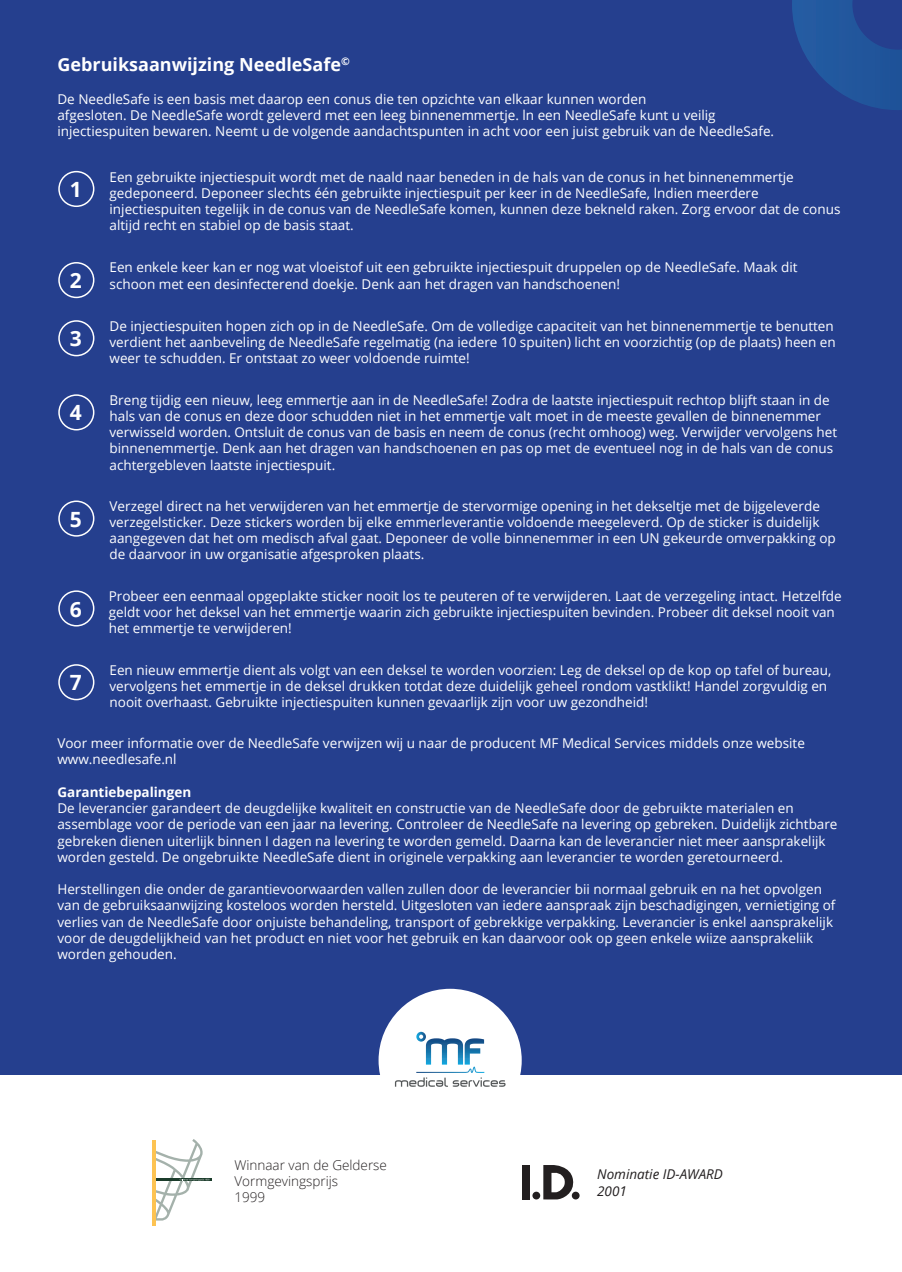
<style>
.page{position:relative;width:902px;height:1272px;background:#fff}
.page>*{position:absolute;margin:0;border:0;box-sizing:border-box;transform-origin:0 0}
.t1{font:700 21px "Open Sans";color:#fff}
.t2{font:700 18px "Open Sans";color:#fff}
.t3{font:13.5px/16.2px "Open Sans";color:#fff}
.t4{font:300 13.5px "Open Sans";color:#231f20}
.t5{font:italic 13.5px "Open Sans";color:#231f20}
.t6{font:700 13.5px "Open Sans";color:#fff}
</style>
<div class="page">
<div style="left:0;top:0;width:901px;height:1074px;background:#253f8e"></div>
<div style="left:378px;top:988px;width:143px;height:143px;background:#fff;border-radius:50%"></div>
<svg style="left:395px;top:1031px;width:110px;height:55px"></svg>
<svg style="left:792px;top:0;width:109px;height:110px"></svg>
<div style="left:58px;top:171px;width:36px;height:36px;border:2px solid #fff;border-radius:50%"></div>
<div style="left:58px;top:262px;width:36px;height:36px;border:2px solid #fff;border-radius:50%"></div>
<div style="left:58px;top:320px;width:36px;height:36px;border:2px solid #fff;border-radius:50%"></div>
<div style="left:58px;top:394px;width:36px;height:36px;border:2px solid #fff;border-radius:50%"></div>
<div style="left:58px;top:500px;width:36px;height:36px;border:2px solid #fff;border-radius:50%"></div>
<div style="left:58px;top:590px;width:36px;height:36px;border:2px solid #fff;border-radius:50%"></div>
<div style="left:58px;top:664px;width:36px;height:36px;border:2px solid #fff;border-radius:50%"></div>
<hr style="left:155px;top:1178px;width:56px;height:2px;background:#1b3c2b">
<hr style="left:152px;top:1139px;width:3px;height:86px;background:#fdc352">
<svg style="left:152px;top:1139px;width:57px;height:83px"></svg>
<div style="left:522px;top:1164px;width:8px;height:35px;background:#231f20"></div>
<div style="left:532px;top:1191px;width:8px;height:8px;background:#231f20;border-radius:50%"></div>
<svg style="left:543px;top:1165px;width:31px;height:34px"></svg>
<div style="left:571px;top:1191px;width:8px;height:8px;background:#231f20;border-radius:50%"></div>
<p class="t2" style="left:57px;top:52px;width:294px">Gebruiksaanwijzing NeedleSafe<sup>©</sup></p>
<p class="t3" style="left:57px;top:90px;width:590px">De NeedleSafe is een basis met daarop een conus die ten opzichte van elkaar kunnen worden</p>
<p class="t3" style="left:57px;top:106px;width:659px">afgesloten. De NeedleSafe wordt geleverd met een leeg binnenemmertje. ln een NeedleSafe kunt u veilig</p>
<p class="t3" style="left:57px;top:123px;width:718px">injectiespuiten bewaren. Neemt u de volgende aandachtspunten in acht voor een juist gebruik van de NeedleSafe.</p>
<p class="t1" style="left:70px;top:174px;width:13px">1</p>
<p class="t3" style="left:109px;top:168px;width:732px">Een gebruikte injectiespuit wordt met de naald naar beneden in de hals van de conus in het binnenemmertje gedeponeerd. Deponeer slechts één gebruikte injectiespuit per keer in de NeedleSafe, lndien meerdere injectiespuiten tegelijk in de conus van de NeedleSafe komen, kunnen deze bekneld raken. Zorg ervoor dat de conus altijd recht en stabiel op de basis staat.</p>
<p class="t3" style="left:109px;top:259px;width:689px">Een enkele keer kan er nog wat vloeistof uit een gebruikte injectiespuit druppelen op de NeedleSafe. Maak dit schoon met een desinfecterend doekje. Denk aan het dragen van handschoenen!</p>
<p class="t3" style="left:109px;top:317px;width:727px">De injectiespuiten hopen zich op in de NeedleSafe. Om de volledige capaciteit van het binnenemmertje te benutten verdient het aanbeveling de NeedleSafe regelmatig (na iedere 10 spuiten) licht en voorzichtig (op de plaats) heen en weer te schudden. Er ontstaat zo weer voldoende ruimte!</p>
<p class="t3" style="left:109px;top:391px;width:729px">Breng tijdig een nieuw, leeg emmertje aan in de NeedleSafe! Zodra de laatste injectiespuit rechtop blijft staan in de hals van de conus en deze door schudden niet in het emmertje valt moet in de meeste gevallen de binnenemmer verwisseld worden. Ontsluit de conus van de basis en neem de conus (recht omhoog) weg. Verwijder vervolgens het binnenemmertje. Denk aan het dragen van handschoenen en pas op met de eventueel nog in de hals van de conus achtergebleven laatste injectiespuit.</p>
<p class="t3" style="left:109px;top:497px;width:727px">Verzegel direct na het verwijderen van het emmertje de stervormige opening in het dekseltje met de bijgeleverde verzegelsticker. Deze stickers worden bij elke emmerleverantie voldoende meegeleverd. Op de sticker is duidelijk aangegeven dat het om medisch afval gaat. Deponeer de volle binnenemmer in een UN gekeurde omverpakking op de daarvoor in uw organisatie afgesproken plaats.</p>
<p class="t3" style="left:109px;top:587px;width:734px">Probeer een eenmaal opgeplakte sticker nooit los te peuteren of te verwijderen. Laat de verzegeling intact. Hetzelfde geldt voor het deksel van het emmertje waarin zich gebruikte injectiespuiten bevinden. Probeer dit deksel nooit van het emmertje te verwijderen!</p>
<p class="t3" style="left:109px;top:661px;width:723px">Een nieuw emmertje dient als volgt van een deksel te worden voorzien: Leg de deksel op de kop op tafel of bureau, vervolgens het emmertje in de deksel drukken totdat deze duidelijk geheel rondom vastklikt! Handel zorgvuldig en nooit overhaast. Gebruikte injectiespuiten kunnen gevaarlijk zijn voor uw gezondheid!</p>
<p class="t1" style="left:70px;top:266px;width:13px">2</p>
<p class="t1" style="left:70px;top:324px;width:13px">3</p>
<p class="t1" style="left:70px;top:398px;width:13px">4</p>
<p class="t1" style="left:70px;top:504px;width:13px">5</p>
<p class="t1" style="left:70px;top:594px;width:13px">6</p>
<p class="t1" style="left:70px;top:667px;width:13px">7</p>
<p class="t3" style="left:57px;top:735px;width:749px">Voor meer informatie over de NeedleSafe verwijzen wij u naar de producent MF Medical Services middels onze website www.needlesafe.nl</p>
<p class="t6" style="left:57px;top:782px;width:135px">Garantiebepalingen</p>
<p class="t3" style="left:57px;top:799px;width:737px">De leverancier garandeert de deugdelijke kwaliteit en constructie van de NeedleSafe door de gebruikte materialen en</p>
<p class="t3" style="left:57px;top:816px;width:781px">assemblage voor de periode van een jaar na levering. Controleer de NeedleSafe na levering op gebreken. Duidelijk zichtbare gebreken dienen uiterlijk binnen I dagen na levering te worden gemeld. Daarna kan de leverancier niet meer aansprakelijk worden gesteld. De ongebruikte NeedleSafe dient in originele verpakking aan leverancier te worden geretourneerd.</p>
<p class="t3" style="left:57px;top:880px;width:779px">Herstellingen die onder de garantievoorwaarden vallen zullen door de leverancier bii normaal gebruik en na het opvolgen van de gebruiksaanwijzing kosteloos worden hersteld. Uitgesloten van iedere aanspraak zijn beschadigingen, vernietiging of verlies van de NeedleSafe door onjuiste behandeling, transport of gebrekkige verpakking. Leverancier is enkel aansprakelijk voor de deugdelijkheid van het product en niet voor het gebruik en kan daarvoor ook op geen enkele wiize aansprakeliik worden gehouden.</p>
<p class="t4" style="left:234px;top:1155px;width:154px">Winnaar van de Gelderse</p>
<p class="t4" style="left:234px;top:1171px;width:105px">Vormgevingsprijs</p>
<p class="t4" style="left:234px;top:1188px;width:32px">1999</p>
<p class="t5" style="left:597px;top:1165px;width:127px">Nominatie ID-AWARD</p>
<p class="t5" style="left:597px;top:1181px;width:31px">2001</p>
</div>
